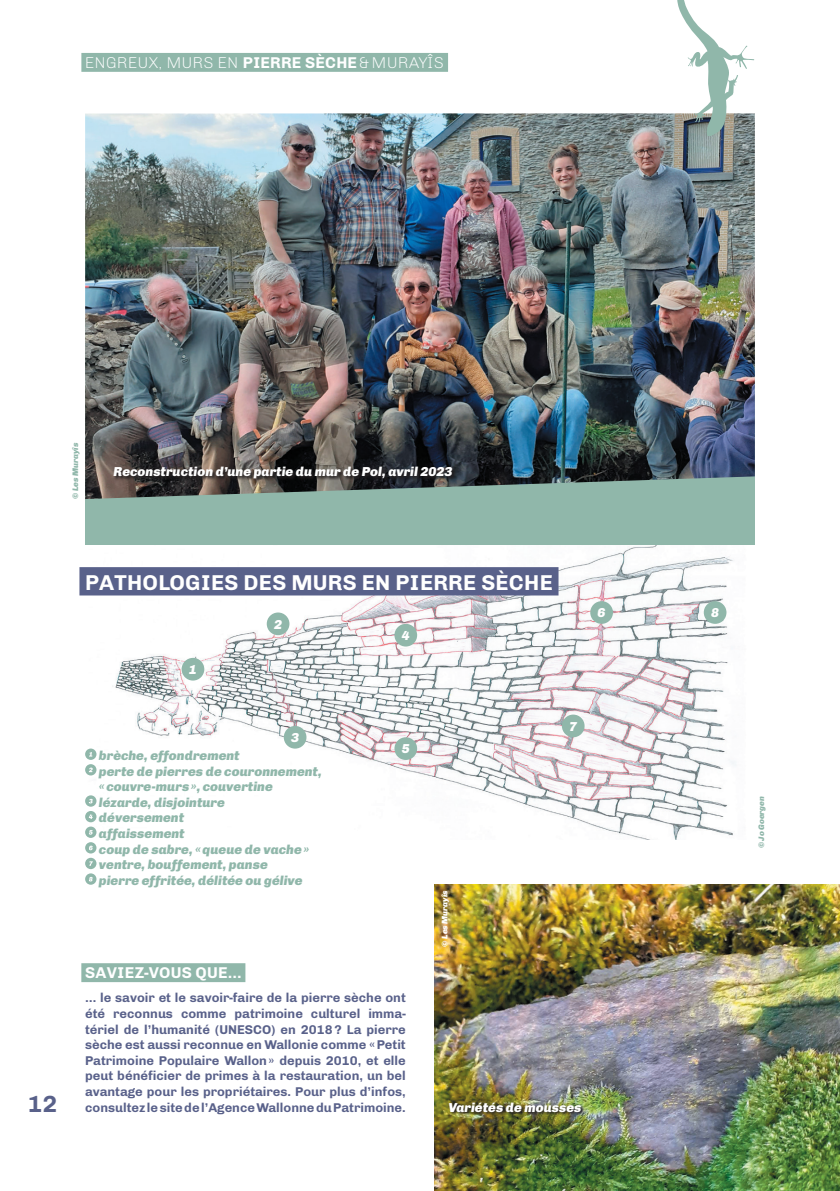
<style>
.page{position:relative;width:840px;height:1191px;background:#fff}
.page>*{position:absolute;margin:0;border:0;box-sizing:border-box;transform-origin:0 0}
.t1{font:700 24px "Chivo";color:#59618a}
.t2{font:700 22px "Chivo";letter-spacing:.01em;color:#fff}
.t3{font:300 16px "Chivo";letter-spacing:.01em;color:#fff}
.t4{font:700 16px "Chivo";letter-spacing:.01em;color:#fff}
.t5{font:700 13px/15.6px "Chivo";color:#59618a;text-align:justify}
.t6{font:italic 900 13px/15.6px "Chivo";color:#90b7aa}
.t7{font:italic 900 13px "Chivo";color:#fff}
.t8{font:italic 900 8px "Chivo";color:#90b7aa}
.t9{font:italic 900 8px "Chivo";color:#fff}
.s1{font-weight:700}
</style>
<div class="page">
<div style="left:81px;top:53px;width:367px;height:19px;background:#90b7aa"></div>
<img style="left:434px;top:884px;width:405px;height:307px">
<img style="left:85px;top:544px;width:669px;height:295px">
<div style="left:181px;top:658px;width:23px;height:22px;background:#90b7aa;border-radius:50%"></div>
<div style="left:266px;top:612px;width:23px;height:23px;background:#90b7aa;border-radius:50%"></div>
<div style="left:394px;top:624px;width:23px;height:22px;background:#90b7aa;border-radius:50%"></div>
<div style="left:590px;top:601px;width:22px;height:23px;background:#90b7aa;border-radius:50%"></div>
<div style="left:703px;top:601px;width:23px;height:23px;background:#90b7aa;border-radius:50%"></div>
<div style="left:561px;top:714px;width:23px;height:23px;background:#90b7aa;border-radius:50%"></div>
<div style="left:394px;top:737px;width:23px;height:23px;background:#90b7aa;border-radius:50%"></div>
<div style="left:283px;top:726px;width:23px;height:22px;background:#90b7aa;border-radius:50%"></div>
<div style="left:81px;top:963px;width:164px;height:19px;background:#90b7aa"></div>
<svg style="left:85px;top:748px;width:11px;height:12px"></svg>
<svg style="left:89px;top:752px;width:3px;height:4px"></svg>
<div style="left:85px;top:764px;width:11px;height:11px;background:#90b7aa;border-radius:50%"></div>
<svg style="left:89px;top:767px;width:4px;height:5px"></svg>
<div style="left:85px;top:795px;width:11px;height:11px;background:#90b7aa;border-radius:50%"></div>
<svg style="left:89px;top:799px;width:4px;height:4px"></svg>
<div style="left:85px;top:811px;width:11px;height:11px;background:#90b7aa;border-radius:50%"></div>
<svg style="left:89px;top:814px;width:4px;height:5px"></svg>
<div style="left:85px;top:826px;width:11px;height:12px;background:#90b7aa;border-radius:50%"></div>
<svg style="left:89px;top:830px;width:4px;height:4px"></svg>
<div style="left:85px;top:842px;width:11px;height:11px;background:#90b7aa;border-radius:50%"></div>
<svg style="left:89px;top:845px;width:4px;height:5px"></svg>
<div style="left:85px;top:857px;width:11px;height:12px;background:#90b7aa;border-radius:50%"></div>
<svg style="left:89px;top:861px;width:4px;height:4px"></svg>
<div style="left:85px;top:873px;width:11px;height:11px;background:#90b7aa;border-radius:50%"></div>
<svg style="left:89px;top:877px;width:4px;height:4px"></svg>
<div style="left:85px;top:317px;width:669px;height:227px;background:#90b7aa"></div>
<img style="left:85px;top:113px;width:669px;height:386px">
<svg style="left:113px;top:467px;width:343px;height:16px;background:#353231"></svg>
<svg style="left:670px;top:0;width:85px;height:136px"></svg>
<div style="left:79px;top:567px;width:479px;height:28px;background:#59618a"></div>
<img style="left:448px;top:1101px;width:137px;height:15px">
<p class="t3" style="left:85px;top:53px;width:360px">ENGREUX, MURS EN <span class="s1">PIERRE SÈCHE</span>&amp;MURAYÎS</p>
<p class="t8" style="left:70px;top:499px;width:58px;rotate:-90deg">© Les Murayîs</p>
<p class="t7" style="left:113px;top:464px;width:340px">Reconstruction d’une partie du mur de Pol, avril 2023</p>
<h1 class="t1" style="left:28px;top:1089px;width:31px">12</h1>
<h2 class="t2" style="left:85px;top:569px;width:469px">PATHOLOGIES DES MURS EN PIERRE SÈCHE</h2>
<p class="t7" style="left:189px;top:661px;width:9px">1</p>
<p class="t7" style="left:274px;top:616px;width:9px">2</p>
<p class="t7" style="left:401px;top:627px;width:9px">4</p>
<p class="t7" style="left:597px;top:605px;width:9px">6</p>
<p class="t7" style="left:710px;top:605px;width:9px">8</p>
<p class="t7" style="left:291px;top:730px;width:9px">3</p>
<p class="t6" style="left:99px;top:747px;width:224px">brèche, effondrement<br>perte de pierres de couronnement, «couvre-murs», couvertine lézarde, disjointure<br>déversement<br>affaissement<br>coup de sabre, «queue de vache» ventre, bouffement, panse<br>pierre effritée, délitée ou gélive</p>
<p class="t7" style="left:401px;top:741px;width:9px">5</p>
<p class="t4" style="left:85px;top:963px;width:158px">SAVIEZ-VOUS QUE…</p>
<p class="t5" style="left:85px;top:990px;width:322px">… le savoir et le savoir-faire de la pierre sèche ont été reconnus comme patrimoine culturel imma&shy;tériel de l’humanité (UNESCO) en 2018? La pierre sèche est aussi reconnue en Wallonie comme «Petit Patrimoine Populaire Wallon» depuis 2010, et elle peut bénéficier de primes à la restauration, un bel avantage pour les propriétaires. Pour plus d’infos, consultez le site de l’Agence Wallonne du Patrimoine.</p>
<p class="t9" style="left:439px;top:946px;width:58px;rotate:-90deg">© Les Murayîs</p>
<p class="t7" style="left:569px;top:718px;width:9px">7</p>
<p class="t7" style="left:448px;top:1099px;width:135px">Variétés de mousses</p>
<p class="t8" style="left:756px;top:848px;width:54px;rotate:-90deg">© Jo Goergen</p>
</div>
